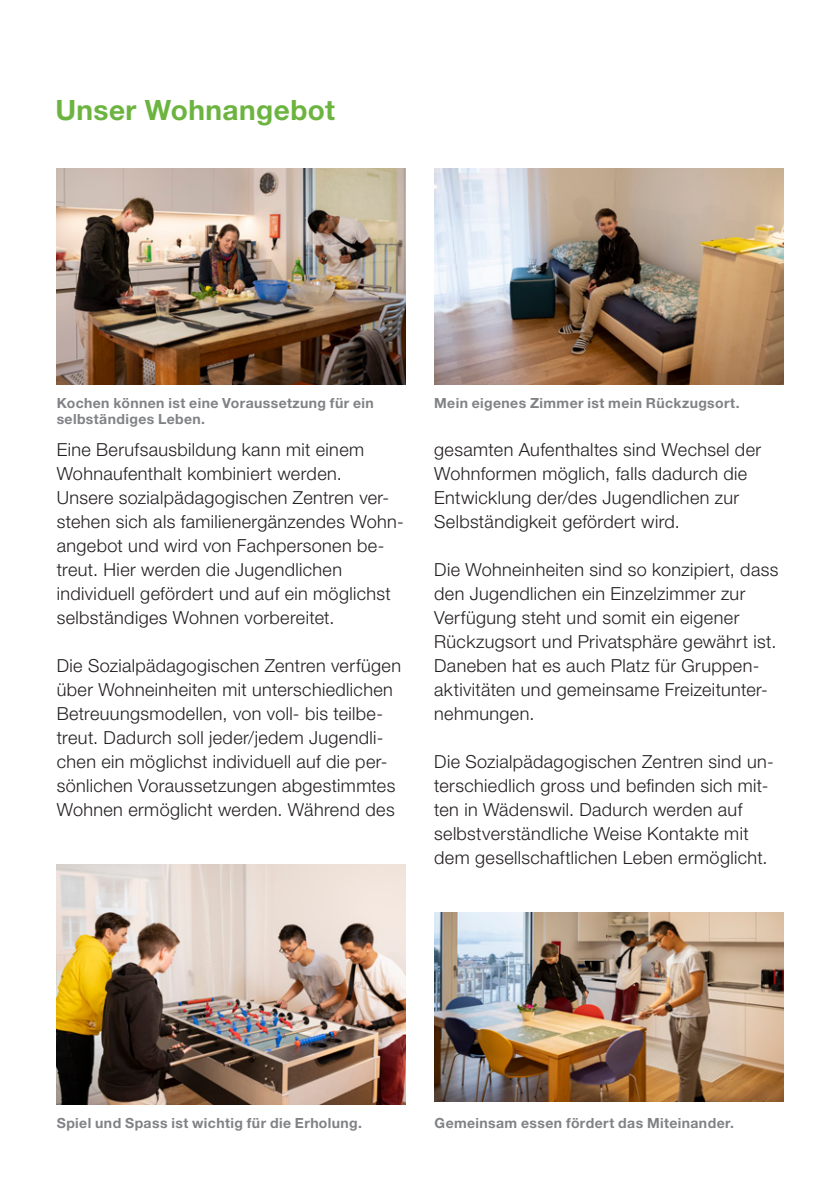
<style>
.page{position:relative;width:840px;height:1191px;background:#fff}
.page>*{position:absolute;margin:0;border:0;box-sizing:border-box;transform-origin:0 0}
.t1{font:700 28px "Helvetica Neue LT Std";letter-spacing:.015em;color:#6cb43f}
.t2{font:300 18px/24px "Helvetica Neue LT Std";letter-spacing:.02em;color:#231f20}
.t3{font:700 14px/16px "Helvetica Neue LT Std";letter-spacing:.025em;color:#808285}
</style>
<div class="page">
<img style="left:57px;top:864px;width:348px;height:240px">
<img style="left:57px;top:168px;width:348px;height:216px">
<img style="left:434px;top:168px;width:348px;height:216px">
<img style="left:434px;top:912px;width:348px;height:189px">
<h1 class="t1" style="left:55px;top:93px;width:281px">Unser Wohnangebot</h1>
<p class="t3" style="left:57px;top:395px;width:318px">Kochen können ist eine Voraussetzung für ein selbständiges Leben.</p>
<p class="t3" style="left:434px;top:395px;width:307px">Mein eigenes Zimmer ist mein Rückzugsort.</p>
<p class="t2" style="left:57px;top:437px;width:348px">Eine Berufsausbildung kann mit einem Wohnaufenthalt kombiniert werden.<br>Unsere sozialpädagogischen Zentren ver&shy;stehen sich als familienergänzendes Wohn&shy;angebot und wird von Fachpersonen be&shy;treut. Hier werden die Jugendlichen individuell gefördert und auf ein möglichst selbständiges Wohnen vorbereitet.</p>
<p class="t2" style="left:57px;top:653px;width:345px">Die Sozialpädagogischen Zentren verfügen über Wohneinheiten mit unterschiedlichen Betreuungsmodellen, von voll- bis teilbe&shy;treut. Dadurch soll jeder/jedem Jugendli&shy;chen ein möglichst individuell auf die per&shy;sönlichen Voraussetzungen abgestimmtes Wohnen ermöglicht werden. Während des</p>
<p class="t2" style="left:434px;top:437px;width:328px">gesamten Aufenthaltes sind Wechsel der Wohnformen möglich, falls dadurch die Entwicklung der/des Jugendlichen zur Selbständigkeit gefördert wird.</p>
<p class="t2" style="left:434px;top:557px;width:345px">Die Wohneinheiten sind so konzipiert, dass den Jugendlichen ein Einzelzimmer zur Verfügung steht und somit ein eigener Rückzugsort und Privatsphäre gewährt ist.<br>Daneben hat es auch Platz für Gruppen&shy;aktivitäten und gemeinsame Freizeitunter&shy;nehmungen.</p>
<p class="t2" style="left:434px;top:749px;width:341px">Die Sozialpädagogischen Zentren sind un&shy;terschiedlich gross und befinden sich mit&shy;ten in Wädenswil. Dadurch werden auf selbstverständliche Weise Kontakte mit dem gesellschaftlichen Leben ermöglicht.</p>
<p class="t3" style="left:57px;top:1115px;width:306px">Spiel und Spass ist wichtig für die Erholung.</p>
<p class="t3" style="left:434px;top:1115px;width:301px">Gemeinsam essen fördert das Miteinander.</p>
</div>
